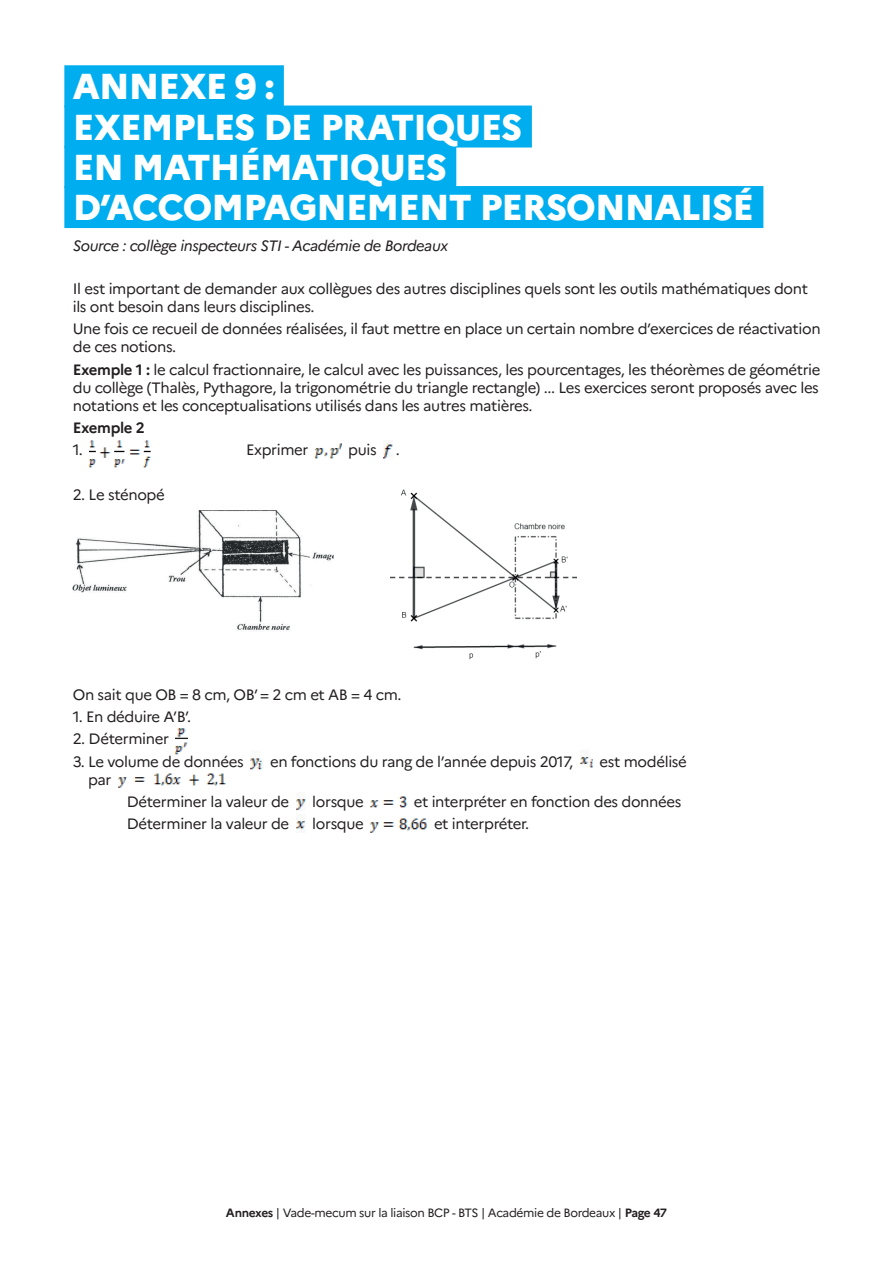
<style>
.page{position:relative;width:893px;height:1263px;background:#fff}
.page>*{position:absolute;margin:0;border:0;box-sizing:border-box;transform-origin:0 0}
.t1{font:800 36px/40.2px "Marianne";letter-spacing:-.025em;color:#fff}
.t2{font:15px/18px "Marianne";letter-spacing:-.025em;color:#231f20}
.t3{font:italic 15px "Marianne";letter-spacing:-.025em;color:#231f20}
.t4{font:700 15px "Marianne";letter-spacing:-.025em;color:#231f20}
.t5{font:12px "Marianne";letter-spacing:-.03em;color:#231f20}
.s1{font-weight:700}
</style>
<div class="page">
<div style="left:64px;top:65px;width:220px;height:42px;background:#00aeef"></div>
<div style="left:64px;top:106px;width:468px;height:42px;background:#00aeef"></div>
<div style="left:64px;top:146px;width:392px;height:42px;background:#00aeef"></div>
<div style="left:64px;top:186px;width:699px;height:42px;background:#00aeef"></div>
<img style="left:90px;top:440px;width:61px;height:28px">
<img style="left:315px;top:443px;width:26px;height:16px">
<img style="left:384px;top:441px;width:9px;height:18px">
<img style="left:176px;top:728px;width:11px;height:27px">
<img style="left:251px;top:750px;width:12px;height:20px">
<img style="left:580px;top:749px;width:13px;height:19px">
<img style="left:118px;top:773px;width:107px;height:15px">
<img style="left:296px;top:797px;width:9px;height:13px">
<img style="left:371px;top:796px;width:36px;height:12px">
<img style="left:296px;top:814px;width:9px;height:18px">
<img style="left:371px;top:818px;width:56px;height:15px">
<img style="left:72px;top:510px;width:262px;height:121px">
<img style="left:390px;top:489px;width:187px;height:171px">
<h1 class="t1" style="left:73px;top:63px;width:683px">ANNEXE 9 :<br>EXEMPLES DE PRATIQUES<br>EN MATHÉMATIQUES<br>D’ACCOMPAGNEMENT PERSONNALISÉ</h1>
<p class="t3" style="left:73px;top:234px;width:377px">Source : collège inspecteurs STI - Académie de Bordeaux</p>
<p class="t2" style="left:73px;top:278px;width:737px">Il est important de demander aux collègues des autres disciplines quels sont les outils mathématiques dont ils ont besoin dans leurs disciplines.</p>
<p class="t2" style="left:73px;top:319px;width:749px">Une fois ce recueil de données réalisées, il faut mettre en place un certain nombre d’exercices de réactivation de ces notions.</p>
<p class="t2" style="left:73px;top:359px;width:749px;text-align:justify"><span class="s1">Exemple 1 :</span> le calcul fractionnaire, le calcul avec les puissances, les pourcentages, les théorèmes de géométrie du collège (Thalès, Pythagore, la trigonométrie du triangle rectangle) ... Les exercices seront proposés avec les notations et les conceptualisations utilisés dans les autres matières.</p>
<p class="t4" style="left:73px;top:416px;width:74px">Exemple 2</p>
<p class="t2" style="left:73px;top:439px;width:9px">1.</p>
<p class="t2" style="left:246px;top:439px;width:64px">Exprimer</p>
<p class="t2" style="left:348px;top:439px;width:30px">puis</p>
<p class="t2" style="left:396px;top:439px;width:3px">.</p>
<p class="t2" style="left:73px;top:484px;width:94px">2. Le sténopé</p>
<p class="t2" style="left:73px;top:684px;width:330px">On sait que OB = 8 cm, OB’ = 2 cm et AB = 4 cm.</p>
<p class="t2" style="left:73px;top:706px;width:120px">1. En déduire A’B’.</p>
<p class="t2" style="left:73px;top:729px;width:98px">2. Déterminer</p>
<p class="t2" style="left:73px;top:751px;width:172px">3. Le volume de données</p>
<p class="t2" style="left:270px;top:751px;width:305px">en fonctions du rang de l’année depuis 2017,</p>
<p class="t2" style="left:600px;top:751px;width:89px">est modélisé</p>
<p class="t2" style="left:88px;top:769px;width:25px">par</p>
<p class="t2" style="left:127px;top:791px;width:164px">Déterminer la valeur de</p>
<p class="t2" style="left:312px;top:791px;width:53px">lorsque</p>
<p class="t2" style="left:414px;top:791px;width:269px">et interpréter en fonction des données</p>
<p class="t2" style="left:127px;top:814px;width:164px">Déterminer la valeur de</p>
<p class="t2" style="left:312px;top:814px;width:53px">lorsque</p>
<p class="t2" style="left:434px;top:814px;width:97px">et interpréter.</p>
<p class="t5" style="left:226px;top:1203px;width:443px"><span class="s1">Annexes</span> | Vade-mecum sur la liaison BCP - BTS | Académie de Bordeaux | <span class="s1">Page 47</span></p>
</div>
